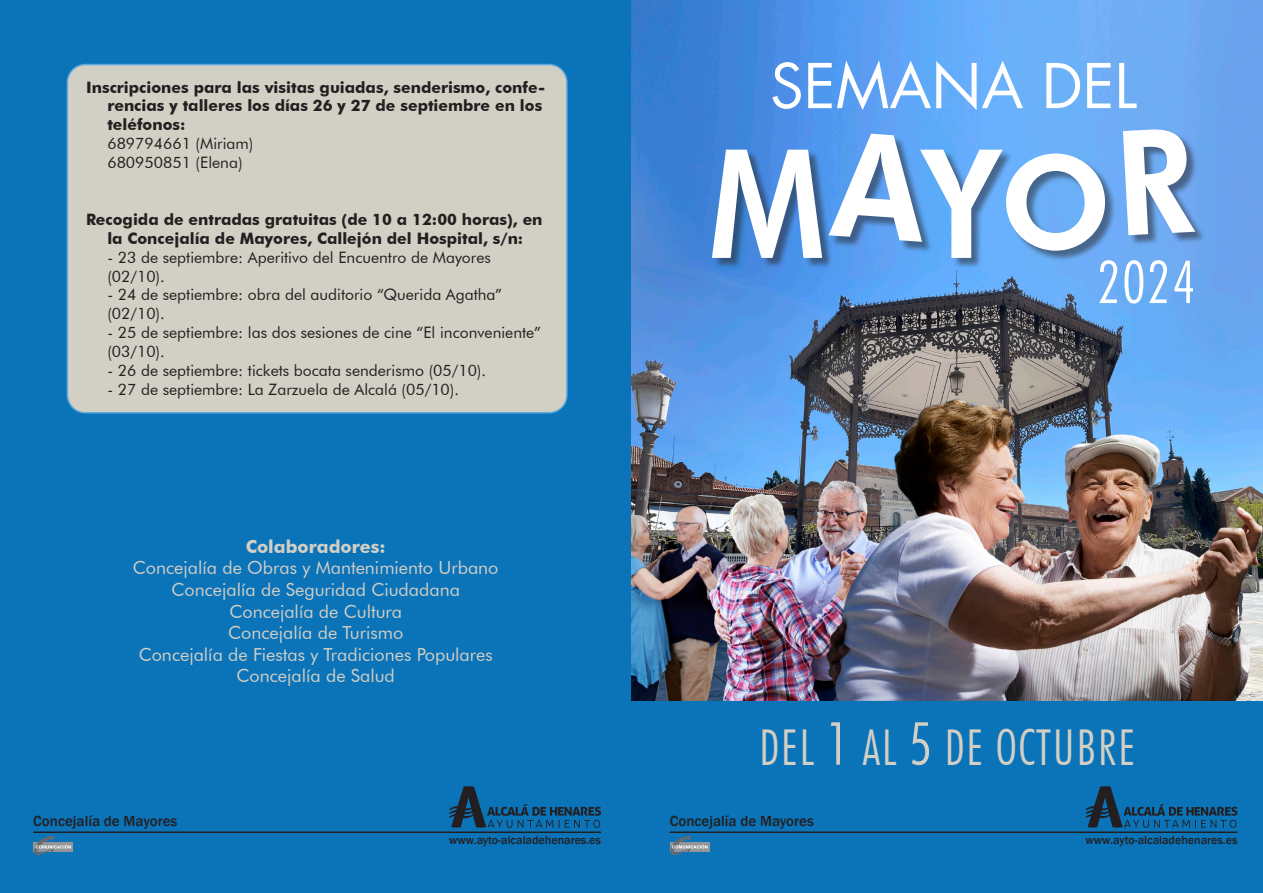
<style>
.page{position:relative;width:1263px;height:893px;background:#fff}
.page>*{position:absolute;margin:0;border:0;box-sizing:border-box;transform-origin:0 0}
.t1{font:60px "Futura";color:#fff}
.t2{font:300 condensed 59.4px "Futura BT";color:#fff}
.t3{font:300 condensed 49.5px "Futura BT";letter-spacing:.03em;color:#d2cfc5}
.t4{font:18px "Futura BT";color:#d2cfc5}
.t5{font:700 18px "Futura BT";color:#d2cfc5}
.t6{font:15.75px/18.9px "Futura BT";color:#231f20}
.t7{font:700 15.75px/18.9px "Futura BT";color:#231f20}
.t8{font:500 15px "Franklin Gothic";color:#231f20}
.t9{font:500 12px "Franklin Gothic";color:#231f20}
.s1{font-size:59.4px}
</style>
<div class="page">
<div style="left:0;top:0;width:634px;height:893px;background:#0b73b8"></div>
<div style="left:67px;top:65px;width:500px;height:348px;background:#d2cfc5;border-radius:18px"></div>
<div style="left:67px;top:64px;width:501px;height:350px;border:2px solid #5da9dd;border-radius:18px"></div>
<img style="left:631px;top:0;width:632px;height:702px">
<div style="left:631px;top:702px;width:632px;height:191px;background:#0b73b8"></div>
<hr style="left:670px;top:831px;width:567px;height:2px;background:#231f20">
<svg style="left:707px;top:842px;width:3px;height:9px"></svg>
<svg style="left:670px;top:836px;width:37px;height:20px"></svg>
<svg style="left:1085px;top:786px;width:152px;height:42px"></svg>
<div style="left:713px;top:151px;width:120px;height:118px;background:#231f20;opacity:.5"></div>
<svg style="left:712px;top:150px;width:110px;height:108px"></svg>
<div style="left:922px;top:151px;width:91px;height:118px;background:#231f20;opacity:.5"></div>
<div style="left:1007px;top:155px;width:109px;height:107px;background:#231f20;opacity:.5"></div>
<svg style="left:829px;top:134px;width:276px;height:124px"></svg>
<div style="left:1124px;top:130px;width:82px;height:117px;background:#231f20;opacity:.5"></div>
<svg style="left:1123px;top:129px;width:72px;height:106px"></svg>
<hr style="left:33px;top:831px;width:568px;height:2px;background:#231f20">
<div style="left:33px;top:842px;width:40px;height:9px;background:#939598"></div>
<svg style="left:34px;top:836px;width:37px;height:20px"></svg>
<svg style="left:449px;top:786px;width:152px;height:42px"></svg>
<p class="t7" style="left:107px;top:77px;width:439px;text-indent:-21px">Inscripciones para las visitas guiadas, senderismo, confe&shy;rencias y talleres los días 26 y 27 de septiembre en los teléfonos:</p>
<p class="t6" style="left:107px;top:134px;width:148px">689794661 (Miriam)</p>
<p class="t6" style="left:107px;top:153px;width:137px">680950851 (Elena)</p>
<p class="t7" style="left:86px;top:210px;width:458px;text-align:center">Recogida de entradas gratuitas (de 10 a 12:00 horas), en la Concejalía de Mayores, Callejón del Hospital, s/n:</p>
<p class="t6" style="left:107px;top:247px;width:385px">- 23 de septiembre: Aperitivo del Encuentro de Mayores (02/10).</p>
<p class="t6" style="left:107px;top:285px;width:396px">- 24 de septiembre: obra del auditorio “Querida Agatha” (02/10).</p>
<p class="t6" style="left:107px;top:323px;width:435px">- 25 de septiembre: las dos sesiones de cine “El inconveniente” (03/10).</p>
<p class="t6" style="left:107px;top:361px;width:380px">- 26 de septiembre: tickets bocata senderismo (05/10).</p>
<p class="t6" style="left:107px;top:380px;width:353px">- 27 de septiembre: La Zarzuela de Alcalá (05/10).</p>
<p class="t5" style="left:246px;top:535px;width:142px">Colaboradores:</p>
<p class="t4" style="left:133px;top:557px;width:367px">Concejalía de Obras y Mantenimiento Urbano</p>
<p class="t4" style="left:172px;top:579px;width:290px">Concejalía de Seguridad Ciudadana</p>
<p class="t4" style="left:229px;top:600px;width:174px">Concejalía de Cultura</p>
<p class="t4" style="left:228px;top:622px;width:177px">Concejalía de Turismo</p>
<p class="t4" style="left:139px;top:643px;width:356px">Concejalía de Fiestas y Tradiciones Populares</p>
<p class="t4" style="left:237px;top:665px;width:160px">Concejalía de Salud</p>
<p class="t8" style="left:33px;top:812px;width:146px">Concejalía de Mayores</p>
<p class="t9" style="left:449px;top:833px;width:153px">www.ayto-alcaladehenares.es</p>
<p class="t1" style="left:770px;top:45px;width:368px">SEMANA DEL</p>
<p class="t2" style="left:1097px;top:246px;width:99px">2024</p>
<p class="t3" style="left:759px;top:717px;width:378px">DEL <span class="s1">1</span> AL <span class="s1">5</span> DE OCTUBRE</p>
<p class="t8" style="left:670px;top:812px;width:146px">Concejalía de Mayores</p>
<p class="t9" style="left:1085px;top:833px;width:153px">www.ayto-alcaladehenares.es</p>
</div>
